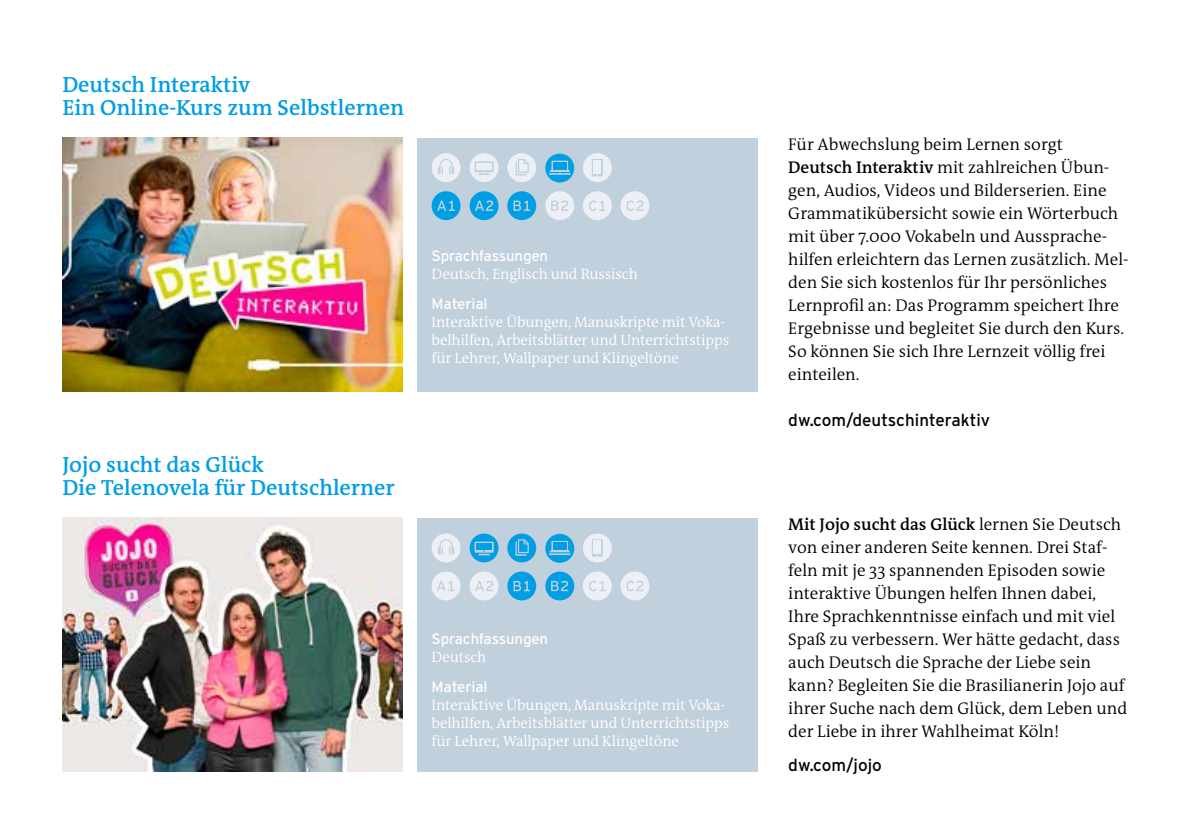
<style>
.page{position:relative;width:1191px;height:840px;background:#fff}
.page>*{position:absolute;margin:0;border:0;box-sizing:border-box;transform-origin:0 0}
.t1{font:600 22px/23px "DW The Antiqua B W6";color:#009ee3}
.t2{font:300 17px/23px "DW The Antiqua B W4";color:#000}
.t3{font:600 17px "DW The Antiqua B W6";color:#000}
.t4{font:17px "Interstate DW";color:#000}
.t5{font:300 15px/18px "DW The Antiqua B W4";letter-spacing:-.01em;color:#fff}
.t6{font:15px "Interstate DW";letter-spacing:-.01em;color:#fff}
.s1{font-family:"DW The Antiqua B W6";font-weight:600}
.s2{font-family:"DW The Antiqua B W4";font-weight:300}
</style>
<div class="page">
<img style="left:62px;top:517px;width:341px;height:253px">
<div style="left:417px;top:517px;width:340px;height:253px;background:#c1d0dd"></div>
<img style="left:62px;top:138px;width:341px;height:253px">
<div style="left:417px;top:138px;width:340px;height:253px;background:#c1d0dd"></div>
<svg style="left:507px;top:153px;width:29px;height:29px"></svg>
<svg style="left:545px;top:153px;width:29px;height:29px"></svg>
<svg style="left:431px;top:153px;width:29px;height:29px"></svg>
<svg style="left:431px;top:191px;width:29px;height:29px"></svg>
<svg style="left:507px;top:191px;width:29px;height:29px"></svg>
<svg style="left:469px;top:153px;width:29px;height:29px"></svg>
<svg style="left:469px;top:191px;width:29px;height:29px"></svg>
<svg style="left:545px;top:191px;width:29px;height:29px"></svg>
<svg style="left:583px;top:191px;width:29px;height:29px"></svg>
<svg style="left:583px;top:153px;width:29px;height:29px"></svg>
<svg style="left:620px;top:191px;width:29px;height:29px"></svg>
<svg style="left:507px;top:533px;width:29px;height:29px"></svg>
<svg style="left:545px;top:533px;width:29px;height:29px"></svg>
<svg style="left:431px;top:533px;width:29px;height:29px"></svg>
<svg style="left:431px;top:571px;width:29px;height:29px"></svg>
<svg style="left:507px;top:571px;width:29px;height:29px"></svg>
<svg style="left:469px;top:533px;width:29px;height:29px"></svg>
<svg style="left:469px;top:571px;width:29px;height:29px"></svg>
<svg style="left:545px;top:571px;width:29px;height:29px"></svg>
<svg style="left:583px;top:571px;width:29px;height:29px"></svg>
<svg style="left:583px;top:533px;width:29px;height:29px"></svg>
<svg style="left:620px;top:571px;width:29px;height:29px"></svg>
<p class="t1" style="left:62px;top:73px;width:343px">Deutsch Interaktiv<br>Ein Online-Kurs zum Selbstlernen</p>
<p class="t1" style="left:62px;top:453px;width:334px">Jojo sucht das Glück<br>Die Telenovela für Deutschlerner</p>
<p class="t6" style="left:431px;top:247px;width:118px">Sprachfassungen</p>
<p class="t5" style="left:431px;top:265px;width:208px">Deutsch, Englisch und Russisch</p>
<p class="t6" style="left:431px;top:295px;width:57px">Material</p>
<p class="t5" style="left:431px;top:313px;width:299px">Interaktive Übungen, Manuskripte mit Voka&shy;belhilfen, Arbeitsblätter und Unterrichtstipps für Lehrer, Wallpaper und Klingeltöne</p>
<p class="t6" style="left:431px;top:630px;width:118px">Sprachfassungen</p>
<p class="t5" style="left:431px;top:648px;width:56px">Deutsch</p>
<p class="t6" style="left:431px;top:678px;width:57px">Material</p>
<p class="t5" style="left:431px;top:696px;width:299px">Interaktive Übungen, Manuskripte mit Voka&shy;belhilfen, Arbeitsblätter und Unterrichtstipps für Lehrer, Wallpaper und Klingeltöne</p>
<p class="t2" style="left:788px;top:132px;width:342px">Für Abwechslung beim Lernen sorgt <span class="s1">Deutsch Interaktiv</span> mit zahlreichen Übun&shy;gen, Audios, Videos und Bilderserien. Eine Grammatikübersicht sowie ein Wörterbuch mit über 7.000 Vokabeln und Aussprache&shy;hilfen erleichtern das Lernen zusätzlich. Mel&shy;den Sie sich kostenlos für Ihr persönliches Lernprofil an: Das Programm speichert Ihre Ergebnisse und begleitet Sie durch den Kurs.<br>So können Sie sich Ihre Lernzeit völlig frei einteilen.</p>
<p class="t4" style="left:788px;top:410px;width:203px">dw.com/deutschinteraktiv</p>
<p class="t3" style="left:788px;top:512px;width:334px">Mit Jojo sucht das Glück <span class="s2">lernen Sie Deutsch</span></p>
<p class="t2" style="left:788px;top:535px;width:340px">von einer anderen Seite kennen. Drei Staf&shy;feln mit je 33 spannenden Episoden sowie interaktive Übungen helfen Ihnen dabei, Ihre Sprachkenntnisse einfach und mit viel Spaß zu verbessern. Wer hätte gedacht, dass auch Deutsch die Sprache der Liebe sein kann? Begleiten Sie die Brasilianerin Jojo auf ihrer Suche nach dem Glück, dem Leben und der Liebe in ihrer Wahlheimat Köln!</p>
<p class="t4" style="left:788px;top:755px;width:95px">dw.com/jojo</p>
</div>
